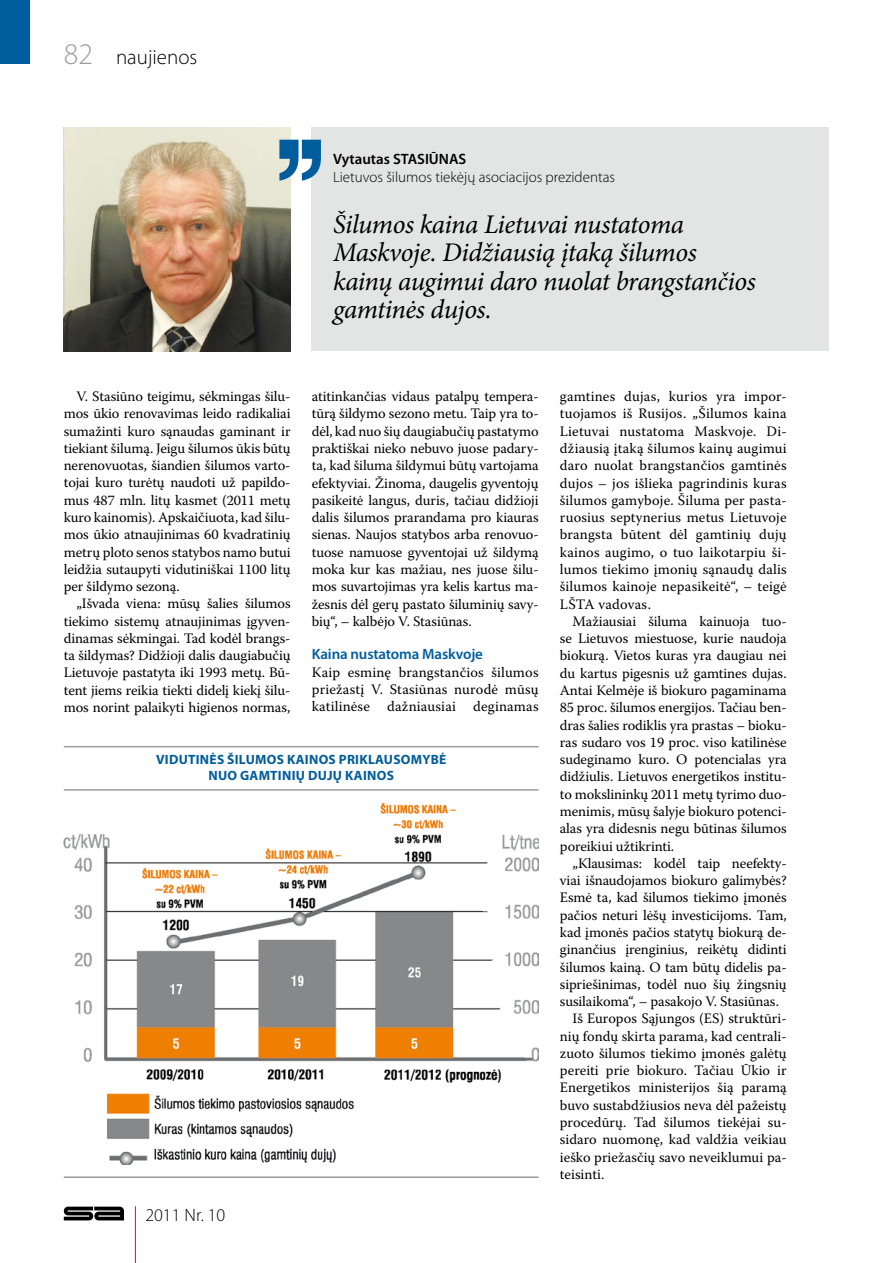
<style>
.page{position:relative;width:893px;height:1263px;background:#fff}
.page>*{position:absolute;margin:0;border:0;box-sizing:border-box;transform-origin:0 0}
.t1{font:700 130.2px "Helvetica LT";color:#005d9d}
.t2{font:italic 27px/28.5px "Minion Pro";letter-spacing:-.02em;color:#000}
.t3{font:300 21px "Myriad Pro";color:#000}
.t4{font:300 18px "Myriad Pro";color:#000}
.t5{font:300 15px "Myriad Pro";color:#000}
.t6{font:600 15px "Myriad Pro";letter-spacing:-.01em;color:#005d9d}
.t7{font:600 15px "Myriad Pro";color:#000}
.t8{font:14.4px/17.2px "Warnock Pro";letter-spacing:-.005em;color:#000;text-align:justify}
.t9{font:700 13.5px/15.8px "Myriad Pro";letter-spacing:.02em;color:#005d9d;text-align:center}
.s1{font-size:30px;color:#9c9d9f}
</style>
<div class="page">
<div style="left:0;top:0;width:30px;height:64px;background:#005d9d"></div>
<svg style="left:63px;top:1206px;width:61px;height:14px"></svg>
<hr style="left:135px;top:1206px;width:1px;height:57px;background:#de003b">
<div style="left:312px;top:127px;width:517px;height:224px;background:#e3e4e4"></div>
<img style="left:64px;top:128px;width:227px;height:223px">
<hr style="left:64px;top:746px;width:475px;height:1px;background:#9c9d9f">
<hr style="left:64px;top:789px;width:475px;height:2px;background:#9c9d9f">
<img style="left:64px;top:803px;width:475px;height:361px">
<hr style="left:64px;top:1176px;width:475px;height:2px;background:#9c9d9f">
<h3 class="t3" style="left:64px;top:44px;width:135px"><span class="s1">82</span> naujienos</h3>
<h1 class="t1" style="left:271px;top:33px;width:61px">,,</h1>
<p class="t7" style="left:333px;top:150px;width:135px">Vytautas STASIŪNAS</p>
<p class="t5" style="left:333px;top:168px;width:284px">Lietuvos šilumos tiekėjų asociacijos prezidentas</p>
<h2 class="t2" style="left:333px;top:210px;width:424px">Šilumos kaina Lietuvai nustatoma<br>Maskvoje. Didžiausią įtaką šilumos kainų augimui daro nuolat brangstančios gamtinės dujos.</h2>
<p class="t8" style="left:64px;top:387px;width:228px;text-indent:13px">V. Stasiūno teigimu, sėkmingas šilu&shy;mos ūkio renovavimas leido radikaliai sumažinti kuro sąnaudas gaminant ir tiekiant šilumą. Jeigu šilumos ūkis būtų nerenovuotas, šiandien šilumos varto&shy;tojai kuro turėtų naudoti už papildo&shy;mus 487 mln. litų kasmet (2011 metų kuro kainomis). Apskaičiuota, kad šilu&shy;mos ūkio atnaujinimas 60 kvadratinių metrų ploto senos statybos namo butui leidžia sutaupyti vidutiniškai 1100 litų per šildymo sezoną.</p>
<p class="t8" style="left:64px;top:595px;width:228px;text-indent:13px">„Išvada viena: mūsų šalies šilumos tiekimo sistemų atnaujinimas įgyven&shy;dinamas sėkmingai. Tad kodėl brangs&shy;ta šildymas? Didžioji dalis daugiabučių Lietuvoje pastatyta iki 1993 metų. Bū&shy;tent jiems reikia tiekti didelį kiekį šilu&shy;mos norint palaikyti higienos normas,</p>
<p class="t9" style="left:156px;top:751px;width:292px">VIDUTINĖS ŠILUMOS KAINOS PRIKLAUSOMYBĖ<br>NUO GAMTINIŲ DUJŲ KAINOS</p>
<p class="t8" style="left:312px;top:388px;width:228px">atitinkančias vidaus patalpų tempera&shy;tūrą šildymo sezono metu. Taip yra to&shy;dėl, kad nuo šių daugiabučių pastatymo praktiškai nieko nebuvo juose padary&shy;ta, kad šiluma šildymui būtų vartojama efektyviai. Žinoma, daugelis gyventojų pasikeitė langus, duris, tačiau didžioji dalis šilumos prarandama pro kiauras sienas. Naujos statybos arba renovuo&shy;tuose namuose gyventojai už šildymą moka kur kas mažiau, nes juose šilu&shy;mos suvartojimas yra kelis kartus ma&shy;žesnis dėl gerų pastato šiluminių savy&shy;bių“, – kalbėjo V. Stasiūnas.</p>
<p class="t6" style="left:312px;top:645px;width:173px">Kaina nustatoma Maskvoje</p>
<p class="t8" style="left:312px;top:663px;width:228px">Kaip esminę brangstančios šilumos priežastį V. Stasiūnas nurodė mūsų katilinėse dažniausiai deginamas</p>
<p class="t4" style="left:145px;top:1204px;width:81px">2011 Nr. 10</p>
<p class="t8" style="left:560px;top:388px;width:228px">gamtines dujas, kurios yra impor&shy;tuojamos iš Rusijos. „Šilumos kaina Lietuvai nustatoma Maskvoje. Di&shy;džiausią įtaką šilumos kainų augimui daro nuolat brangstančios gamtinės dujos – jos išlieka pagrindinis kuras šilumos gamyboje. Šiluma per pasta&shy;ruosius septynerius metus Lietuvoje brangsta būtent dėl gamtinių dujų kainos augimo, o tuo laikotarpiu ši&shy;lumos tiekimo įmonių sąnaudų dalis šilumos kainoje nepasikeitė“, – teigė LŠTA vadovas.</p>
<p class="t8" style="left:560px;top:612px;width:228px;text-indent:13px">Mažiausiai šiluma kainuoja tuo&shy;se Lietuvos miestuose, kurie naudoja biokurą. Vietos kuras yra daugiau nei du kartus pigesnis už gamtines dujas.<br>Antai Kelmėje iš biokuro pagaminama 85 proc. šilumos energijos. Tačiau ben&shy;dras šalies rodiklis yra prastas – bioku&shy;ras sudaro vos 19 proc. viso katilinėse sudeginamo kuro. O potencialas yra didžiulis. Lietuvos energetikos institu&shy;to mokslininkų 2011 metų tyrimo duo&shy;menimis, mūsų šalyje biokuro potenci&shy;alas yra didesnis negu būtinas šilumos poreikiui užtikrinti.</p>
<p class="t8" style="left:573px;top:854px;width:216px">„Klausimas: kodėl taip neefekty-</p>
<p class="t8" style="left:560px;top:871px;width:228px">viai išnaudojamos biokuro galimybės?</p>
<p class="t8" style="left:560px;top:889px;width:228px">Esmė ta, kad šilumos tiekimo įmonės</p>
<p class="t8" style="left:560px;top:906px;width:228px">pačios neturi lėšų investicijoms. Tam,</p>
<p class="t8" style="left:560px;top:923px;width:228px">kad įmonės pačios statytų biokurą de-</p>
<p class="t8" style="left:560px;top:941px;width:228px">ginančius įrenginius, reikėtų didinti</p>
<p class="t8" style="left:560px;top:958px;width:228px">šilumos kainą. O tam būtų didelis pa-</p>
<p class="t8" style="left:560px;top:975px;width:228px">sipriešinimas, todėl nuo šių žingsnių</p>
<p class="t8" style="left:560px;top:992px;width:221px">susilaikoma“, – pasakojo V. Stasiūnas.</p>
<p class="t8" style="left:573px;top:1010px;width:216px">Iš Europos Sąjungos (ES) struktūri-</p>
<p class="t8" style="left:560px;top:1027px;width:228px">nių fondų skirta parama, kad centrali-</p>
<p class="t8" style="left:560px;top:1044px;width:228px">zuoto šilumos tiekimo įmonės galėtų</p>
<p class="t8" style="left:560px;top:1061px;width:228px">pereiti prie biokuro. Tačiau Ūkio ir</p>
<p class="t8" style="left:560px;top:1079px;width:228px">Energetikos ministerijos šią paramą</p>
<p class="t8" style="left:560px;top:1096px;width:228px">buvo sustabdžiusios neva dėl pažeistų</p>
<p class="t8" style="left:560px;top:1113px;width:228px">procedūrų. Tad šilumos tiekėjai su-</p>
<p class="t8" style="left:560px;top:1131px;width:228px">sidaro nuomonę, kad valdžia veikiau</p>
<p class="t8" style="left:560px;top:1148px;width:228px">ieško priežasčių savo neveiklumui pa-</p>
<p class="t8" style="left:560px;top:1165px;width:46px">teisinti.</p>
</div>
